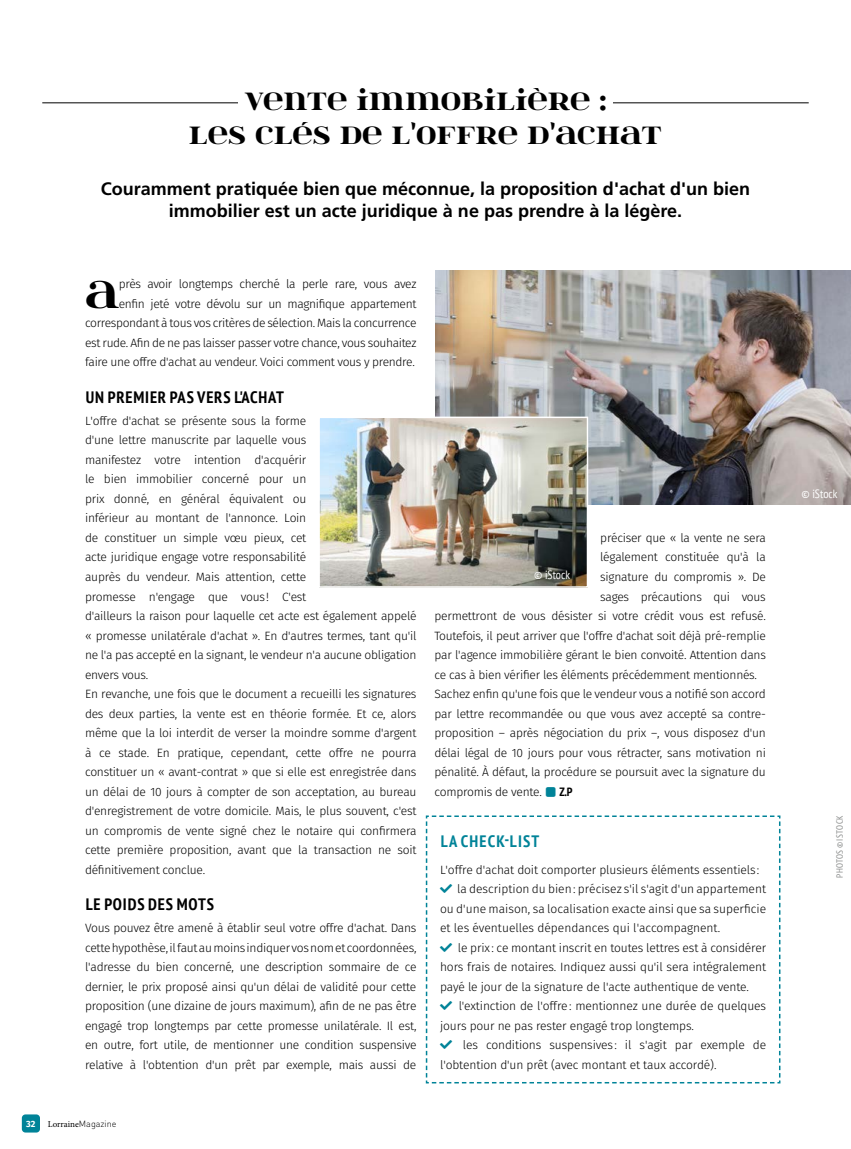
<style>
.page{position:relative;width:851px;height:1149px;background:#fff}
.page>*{position:absolute;margin:0;border:0;box-sizing:border-box;transform-origin:0 0}
.t1{font:43.95px "itsadzoke";color:#000}
.t2{font:28.5px/34.2px "itsadzoke";color:#000;text-align:center}
.t3{font:700 18px/21.6px "Frutiger LT Std";color:#000;text-align:center}
.t4{font:700 condensed 16.5px "PT Sans";letter-spacing:.05em;color:#000}
.t5{font:700 condensed 16.5px "PT Sans";letter-spacing:.07em;color:#008398}
.t6{font:300 12px/19.5px "Fira Sans";letter-spacing:-.02em;color:#000;text-align:right}
.t7{font:300 12px "Fira Sans";color:#000}
.t8{font:condensed 12px "PT Sans";color:#fff}
.t9{font:9px "Minion Pro";color:#000}
.t10{font:condensed 9px "PT Sans";letter-spacing:.04em;color:#878988}
.t11{font:700 9px "Fira Sans";color:#fff}
.s1{font-family:"Button Bonus Circle Negative";font-weight:400;color:#008398}
.s2{font-family:"PT Sans";font-weight:700;font-stretch:condensed}
.s3{font-family:"DIN Pro";font-weight:300}
</style>
<div class="page">
<div style="left:22px;top:1114px;width:18px;height:18px;background:#008398;border-radius:4px"></div>
<hr style="left:42px;top:102px;width:196px;height:1px;background:#000">
<hr style="left:613px;top:102px;width:195px;height:1px;background:#000">
<img style="left:435px;top:270px;width:415px;height:234px">
<img style="left:321px;top:419px;width:264px;height:165px">
<div style="left:318px;top:416px;width:270px;height:171px;border:2px solid #fff"></div>
<svg style="left:426px;top:815px;width:354px;height:268px"></svg>
<h2 class="t2" style="left:189px;top:82px;width:474px">VENTE IMMOBILIÈRE :<br>LES CLÉS DE L'OFFRE D'ACHAT</h2>
<h3 class="t3" style="left:101px;top:178px;width:650px">Couramment pratiquée bien que méconnue, la proposition d'achat d'un bien immobilier est un acte juridique à ne pas prendre à la légère.</h3>
<p class="t6" style="left:85px;top:275px;width:333px">près avoir longtemps cherché la perle rare, vous avez<br>enfin jeté votre dévolu sur un magnifique appartement correspondant à tous vos critères de sélection. Mais la concurrence est rude. Afin de ne pas laisser passer votre chance, vous souhaitez faire une offre d'achat au vendeur. Voici comment vous y prendre.</p>
<h3 class="t4" style="left:86px;top:386px;width:200px">UN PREMIER PAS VERS L'ACHAT</h3>
<p class="t6" style="left:85px;top:411px;width:333px;text-align:left">L'offre d'achat se présente sous la forme<br>d'une lettre manuscrite par laquelle vous<br>manifestez votre intention d'acquérir<br>le bien immobilier concerné pour un<br>prix donné, en général équivalent ou<br>inférieur au montant de l'annonce. Loin<br>de constituer un simple vœu pieux, cet<br>acte juridique engage votre responsabilité<br>auprès du vendeur. Mais attention, cette<br>promesse n'engage que vous! C'est<br>d'ailleurs la raison pour laquelle cet acte est également appelé « promesse unilatérale d'achat ». En d'autres termes, tant qu'il ne l'a pas accepté en la signant, le vendeur n'a aucune obligation envers vous.<br>En revanche, une fois que le document a recueilli les signatures des deux parties, la vente est en théorie formée. Et ce, alors même que la loi interdit de verser la moindre somme d'argent à ce stade. En pratique, cependant, cette offre ne pourra constituer un « avant-contrat » que si elle est enregistrée dans un délai de 10 jours à compter de son acceptation, au bureau d'enregistrement de votre domicile. Mais, le plus souvent, c'est un compromis de vente signé chez le notaire qui confirmera cette première proposition, avant que la transaction ne soit définitivement conclue.</p>
<h3 class="t4" style="left:86px;top:893px;width:130px">LE POIDS DES MOTS</h3>
<p class="t6" style="left:85px;top:918px;width:333px;text-align:justify">Vous pouvez être amené à établir seul votre offre d'achat. Dans cette hypothèse, il faut au moins indiquer vos nom et coordonnées, l'adresse du bien concerné, une description sommaire de ce dernier, le prix proposé ainsi qu'un délai de validité pour cette proposition (une dizaine de jours maximum), afin de ne pas être engagé trop longtemps par cette promesse unilatérale. Il est, en outre, fort utile, de mentionner une condition suspensive relative à l'obtention d'un prêt par exemple, mais aussi de</p>
<h1 class="t1" style="left:85px;top:264px;width:36px">A</h1>
<p class="t6" style="left:600px;top:528px;width:167px">préciser que « la vente ne sera</p>
<p class="t6" style="left:600px;top:548px;width:167px">légalement constituée qu'à la</p>
<p class="t6" style="left:600px;top:567px;width:167px">signature du compromis ». De</p>
<p class="t6" style="left:600px;top:587px;width:167px">sages précautions qui vous</p>
<p class="t6" style="left:434px;top:606px;width:333px">permettront de vous désister si votre crédit vous est refusé.</p>
<p class="t6" style="left:434px;top:626px;width:333px">Toutefois, il peut arriver que l'offre d'achat soit déjà pré-remplie</p>
<p class="t6" style="left:434px;top:645px;width:333px">par l'agence immobilière gérant le bien convoité. Attention dans</p>
<p class="t6" style="left:434px;top:665px;width:324px">ce cas à bien vérifier les éléments précédemment mentionnés.</p>
<p class="t6" style="left:434px;top:684px;width:333px">Sachez enfin qu'une fois que le vendeur vous a notifié son accord</p>
<p class="t6" style="left:434px;top:704px;width:333px">par lettre recommandée ou que vous avez accepté sa contre-</p>
<p class="t6" style="left:434px;top:723px;width:333px">proposition – après négociation du prix –, vous disposez d'un</p>
<p class="t6" style="left:434px;top:743px;width:333px">délai légal de 10 jours pour vous rétracter, sans motivation ni</p>
<p class="t6" style="left:434px;top:762px;width:333px">pénalité. À défaut, la procédure se poursuit avec la signature du</p>
<p class="t6" style="left:434px;top:782px;width:139px">compromis de vente. <span class="s1">±</span> <span class="s2">Z.P</span></p>
<p class="t8" style="left:534px;top:566px;width:37px">© iStock</p>
<h3 class="t5" style="left:440px;top:829px;width:100px">LA CHECK-LIST</h3>
<p class="t6" style="left:440px;top:860px;width:321px">L'offre d'achat doit comporter plusieurs éléments essentiels:</p>
<p class="t7" style="left:457px;top:880px;width:310px">la description du bien: précisez s'il s'agit d'un appartement</p>
<p class="t7" style="left:440px;top:899px;width:327px">ou d'une maison, sa localisation exacte ainsi que sa superficie</p>
<p class="t7" style="left:440px;top:919px;width:281px">et les éventuelles dépendances qui l'accompagnent.</p>
<p class="t6" style="left:458px;top:938px;width:310px">le prix: ce montant inscrit en toutes lettres est à considérer</p>
<p class="t6" style="left:440px;top:957px;width:327px">hors frais de notaires. Indiquez aussi qu'il sera intégralement</p>
<p class="t6" style="left:440px;top:977px;width:310px">payé le jour de la signature de l'acte authentique de vente.</p>
<p class="t6" style="left:458px;top:996px;width:309px">l'extinction de l'offre: mentionnez une durée de quelques</p>
<p class="t6" style="left:440px;top:1016px;width:255px">jours pour ne pas rester engagé trop longtemps.</p>
<p class="t6" style="left:463px;top:1035px;width:305px">les conditions suspensives: il s'agit par exemple de</p>
<p class="t6" style="left:440px;top:1055px;width:278px">l'obtention d'un prêt (avec montant et taux accordé).</p>
<p class="t11" style="left:26px;top:1117px;width:11px">32</p>
<p class="t9" style="left:48px;top:1117px;width:70px">Lorraine<span class="s3">Magazine</span></p>
<p class="t8" style="left:801px;top:485px;width:37px">© iStock</p>
<p class="t10" style="left:833px;top:877px;width:64px;rotate:-90deg">PHOTOS © ISTOCK</p>
</div>
